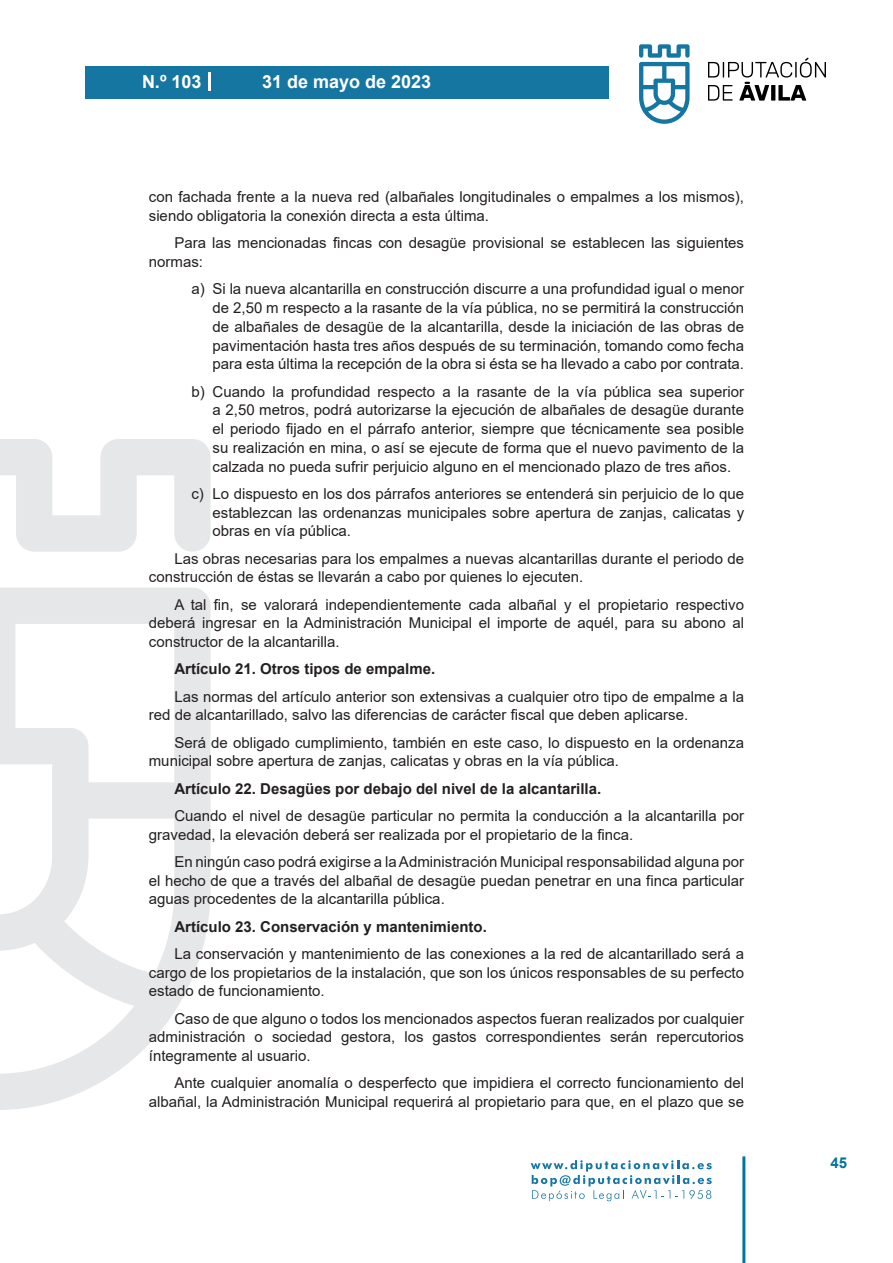
<style>
.page{position:relative;width:893px;height:1263px;background:#fff}
.page>*{position:absolute;margin:0;border:0;box-sizing:border-box;transform-origin:0 0}
.t1{font:700 18px "Arial";color:#fff}
.texto_normal{font:15px/18.8px "Arial";color:#231f20;text-align:justify}
.texto_normal-2{font:700 15px "Arial";color:#231f20}
.t2{font:700 15px "Arial";color:#04739f}
</style>
<div class="page">
<svg style="left:531px;top:1160px;width:181px;height:41px"></svg>
<div style="left:85px;top:66px;width:523px;height:33px;background:#1676a2"></div>
<svg style="left:639px;top:44px;width:51px;height:80px"></svg>
<svg style="left:708px;top:58px;width:118px;height:43px"></svg>
<hr style="left:742px;top:1156px;width:3px;height:107px;background:#04739f">
<svg style="left:208px;top:72px;width:2px;height:18px"></svg>
<svg style="left:0;top:439px;width:211px;height:671px"></svg>
<p class="t1" style="left:142px;top:69px;width:61px">N.º 103</p>
<p class="t1" style="left:262px;top:69px;width:171px">31 de mayo de 2023</p>
<p class="texto_normal" style="left:149px;top:188px;width:597px">con fachada frente a la nueva red (albañales longitudinales o empalmes a los mismos), siendo obligatoria la conexión directa a esta última.</p>
<p class="texto_normal" style="left:149px;top:234px;width:597px;text-indent:26px">Para las mencionadas fincas con desagüe provisional se establecen las siguientes normas:</p>
<p class="texto_normal" style="left:213px;top:280px;width:533px;text-indent:-21px">a) Si la nueva alcantarilla en construcción discurre a una profundidad igual o menor de 2,50 m respecto a la rasante de la vía pública, no se permitirá la construcción de albañales de desagüe de la alcantarilla, desde la iniciación de las obras de pavimentación hasta tres años después de su terminación, tomando como fecha para esta última la recepción de la obra si ésta se ha llevado a cabo por contrata.</p>
<p class="texto_normal" style="left:213px;top:382px;width:533px;text-indent:-21px">b) Cuando la profundidad respecto a la rasante de la vía pública sea superior a 2,50 metros, podrá autorizarse la ejecución de albañales de desagüe durante el periodo fijado en el párrafo anterior, siempre que técnicamente sea posible su realización en mina, o así se ejecute de forma que el nuevo pavimento de la calzada no pueda sufrir perjuicio alguno en el mencionado plazo de tres años.</p>
<p class="texto_normal" style="left:213px;top:484px;width:533px;text-indent:-21px">c) Lo dispuesto en los dos párrafos anteriores se entenderá sin perjuicio de lo que establezcan las ordenanzas municipales sobre apertura de zanjas, calicatas y obras en vía pública.</p>
<p class="texto_normal" style="left:149px;top:549px;width:597px;text-indent:26px">Las obras necesarias para los empalmes a nuevas alcantarillas durante el periodo de construcción de éstas se llevarán a cabo por quienes lo ejecuten.</p>
<p class="texto_normal" style="left:149px;top:595px;width:597px;text-indent:26px">A tal fin, se valorará independientemente cada albañal y el propietario respectivo deberá ingresar en la Administración Municipal el importe de aquél, para su abono al constructor de la alcantarilla.</p>
<p class="texto_normal-2" style="left:174px;top:658px;width:262px">Artículo 21. Otros tipos de empalme.</p>
<p class="texto_normal" style="left:149px;top:687px;width:597px;text-indent:26px">Las normas del artículo anterior son extensivas a cualquier otro tipo de empalme a la red de alcantarillado, salvo las diferencias de carácter fiscal que deben aplicarse.</p>
<p class="texto_normal" style="left:149px;top:733px;width:597px;text-indent:26px">Será de obligado cumplimiento, también en este caso, lo dispuesto en la ordenanza municipal sobre apertura de zanjas, calicatas y obras en la vía pública.</p>
<p class="texto_normal-2" style="left:174px;top:778px;width:428px">Artículo 22. Desagües por debajo del nivel de la alcantarilla.</p>
<p class="texto_normal" style="left:149px;top:806px;width:597px;text-indent:26px">Cuando el nivel de desagüe particular no permita la conducción a la alcantarilla por gravedad, la elevación deberá ser realizada por el propietario de la finca.</p>
<p class="texto_normal" style="left:149px;top:852px;width:597px;text-indent:26px">En ningún caso podrá exigirse a la Administración Municipal responsabilidad alguna por el hecho de que a través del albañal de desagüe puedan penetrar en una finca particular aguas procedentes de la alcantarilla pública.</p>
<p class="texto_normal-2" style="left:174px;top:916px;width:314px">Artículo 23. Conservación y mantenimiento.</p>
<p class="texto_normal" style="left:149px;top:944px;width:597px;text-indent:26px">La conservación y mantenimiento de las conexiones a la red de alcantarillado será a cargo de los propietarios de la instalación, que son los únicos responsables de su perfecto estado de funcionamiento.</p>
<p class="texto_normal" style="left:149px;top:1009px;width:597px;text-indent:26px">Caso de que alguno o todos los mencionados aspectos fueran realizados por cualquier administración o sociedad gestora, los gastos correspondientes serán repercutorios íntegramente al usuario.</p>
<p class="texto_normal" style="left:149px;top:1074px;width:597px;text-align:right">Ante cualquier anomalía o desperfecto que impidiera el correcto funcionamiento del albañal, la Administración Municipal requerirá al propietario para que, en el plazo que se</p>
<p class="t2" style="left:831px;top:1152px;width:18px">45</p>
</div>
